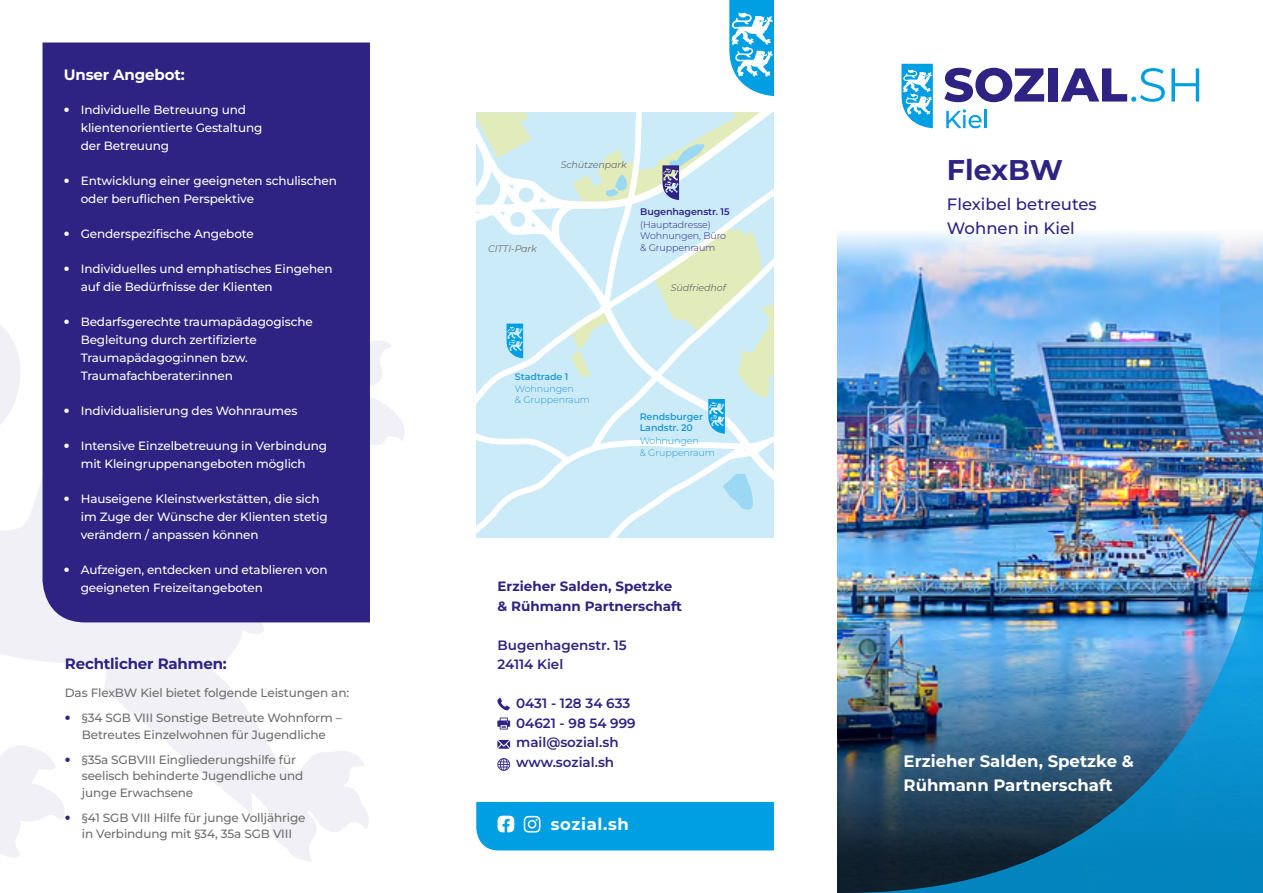
<style>
.page{position:relative;width:1263px;height:893px;background:#fff}
.page>*{position:absolute;margin:0;border:0;box-sizing:border-box;transform-origin:0 0}
.t1{font:700 28.5px "Montserrat";color:#2e2382}
.t2{font:700 16.5px/24px "Montserrat";color:#fff}
.t3{font:500 16.5px/24px "Montserrat";color:#2e2382}
.t4{font:700 16.5px "Montserrat";letter-spacing:.04em;color:#fff}
.t5{font:700 15px "Montserrat";letter-spacing:-.01em;color:#2e2382}
.t6{font:700 15px "Montserrat";letter-spacing:-.01em;color:#fff}
.t7{font:600 13.5px/19.5px "Montserrat";color:#2e2382}
.t8{font:700 13.5px/19.5px "Montserrat";color:#2e2382}
.t9{font:500 12px/18px "Montserrat";letter-spacing:-.01em;color:#fff}
.t10{font:500 12px/16.5px "Montserrat";letter-spacing:-.01em;color:#6e6e6e;text-align:center}
.t11{font:300 9.45px/11.4px "Montserrat";letter-spacing:-.01em;color:#259ad6}
.t12{font:300 9.45px/11.4px "Montserrat";letter-spacing:-.01em;color:#2e2382}
.t13{font:italic 9.45px "Montserrat";letter-spacing:-.01em;color:#6e6e6e}
.t14{font:600 9.45px/10.6px "Montserrat";letter-spacing:-.01em;color:#259ad6}
.t15{font:600 9.45px "Montserrat";letter-spacing:-.01em;color:#2e2382}
.s1{font-weight:800;font-size:15px}
.s2{font-weight:800;font-size:15px;color:#2e2382}
</style>
<div class="page">
<svg style="left:0;top:269px;width:405px;height:593px"></svg>
<img style="left:696px;top:420px;width:567px;height:473px">
<div style="left:43px;top:43px;width:327px;height:579px;background:#2e2382"></div>
<img style="left:837px;top:63px;width:426px;height:357px">
<div style="left:476px;top:802px;width:298px;height:48px;background:#009ee3"></div>
<svg style="left:944px;top:68px;width:100px;height:34px"></svg>
<div style="left:1049px;top:68px;width:9px;height:34px;background:#2e2382"></div>
<svg style="left:1061px;top:68px;width:104px;height:34px"></svg>
<svg style="left:1171px;top:68px;width:28px;height:34px"></svg>
<svg style="left:901px;top:64px;width:32px;height:64px"></svg>
<svg style="left:946px;top:109px;width:35px;height:19px"></svg>
<hr style="left:984px;top:110px;width:3px;height:18px;background:#009ee3">
<svg style="left:476px;top:112px;width:298px;height:426px;background:#d2ecf2"></svg>
<svg style="left:729px;top:0;width:45px;height:96px"></svg>
<svg style="left:497px;top:758px;width:13px;height:13px"></svg>
<svg style="left:497px;top:740px;width:13px;height:9px"></svg>
<svg style="left:497px;top:718px;width:13px;height:11px"></svg>
<svg style="left:497px;top:698px;width:13px;height:12px"></svg>
<p class="t6" style="left:64px;top:65px;width:122px">Unser Angebot:</p>
<p class="t9" style="left:81px;top:100px;width:183px;text-indent:-17px"><span class="s1">•</span> Individuelle Betreuung und klientenorientierte Gestaltung der Betreuung</p>
<p class="t9" style="left:81px;top:171px;width:258px;text-indent:-17px"><span class="s1">•</span> Entwicklung einer geeigneten schulischen oder beruflichen Perspektive</p>
<p class="t9" style="left:64px;top:224px;width:192px"><span class="s1">•</span> Genderspezifische Angebote</p>
<p class="t9" style="left:81px;top:259px;width:253px;text-indent:-17px"><span class="s1">•</span> Individuelles und emphatisches Eingehen auf die Bedürfnisse der Klienten</p>
<p class="t9" style="left:81px;top:312px;width:233px;text-indent:-17px"><span class="s1">•</span> Bedarfsgerechte traumapädagogische<br>Begleitung durch zertifizierte<br>Traumapädagog:innen bzw.<br>Traumafachberater:innen</p>
<p class="t9" style="left:64px;top:401px;width:235px"><span class="s1">•</span> Individualisierung des Wohnraumes</p>
<p class="t9" style="left:64px;top:436px;width:265px;text-align:center"><span class="s1">•</span> Intensive Einzelbetreuung in Verbindung mit Kleingruppenangeboten möglich</p>
<p class="t9" style="left:81px;top:489px;width:248px;text-indent:-17px"><span class="s1">•</span> Hauseigene Kleinstwerkstätten, die sich im Zuge der Wünsche der Klienten stetig verändern / anpassen können</p>
<p class="t9" style="left:81px;top:560px;width:248px;text-indent:-17px"><span class="s1">•</span> Aufzeigen, entdecken und etablieren von geeigneten Freizeitangeboten</p>
<p class="t5" style="left:65px;top:654px;width:164px">Rechtlicher Rahmen:</p>
<p class="t10" style="left:65px;top:684px;width:286px">Das FlexBW Kiel bietet folgende Leistungen an:</p>
<p class="t10" style="left:65px;top:709px;width:278px"><span class="s2">•</span> §34 SGB VIII Sonstige Betreute Wohnform –<br>Betreutes Einzelwohnen für Jugendliche</p>
<p class="t10" style="left:82px;top:751px;width:223px;text-align:left;text-indent:-17px"><span class="s2">•</span> §35a SGBVIII Eingliederungshilfe für seelisch behinderte Jugendliche und junge Erwachsene</p>
<p class="t10" style="left:65px;top:809px;width:242px"><span class="s2">•</span> §41 SGB VIII Hilfe für junge Volljährige in Verbindung mit §34, 35a SGB VIII</p>
<p class="t13" style="left:488px;top:243px;width:50px">CITTI-Park</p>
<p class="t13" style="left:561px;top:158px;width:67px">Schützenpark</p>
<p class="t15" style="left:640px;top:206px;width:91px">Bugenhagenstr. 15</p>
<p class="t12" style="left:640px;top:219px;width:87px">(Hauptadresse)<br>Wohnungen, Büro &amp; Gruppenraum</p>
<p class="t13" style="left:671px;top:281px;width:57px">Südfriedhof</p>
<p class="t14" style="left:515px;top:371px;width:55px">Stadtrade 1</p>
<p class="t11" style="left:515px;top:383px;width:77px">Wohnungen<br>&amp; Gruppenraum</p>
<p class="t14" style="left:640px;top:412px;width:65px">Rendsburger<br>Landstr. 20</p>
<p class="t11" style="left:640px;top:435px;width:77px">Wohnungen<br>&amp; Gruppenraum</p>
<p class="t8" style="left:497px;top:576px;width:186px">Erzieher Salden, Spetzke &amp; Rühmann Partnerschaft</p>
<p class="t7" style="left:497px;top:635px;width:131px">Bugenhagenstr. 15<br>24114 Kiel</p>
<p class="t7" style="left:516px;top:693px;width:121px">0431 - 128 34 633<br>04621 - 98 54 999 mail@sozial.sh www.sozial.sh</p>
<h2 class="t4" style="left:551px;top:813px;width:80px">sozial.sh</h2>
<h1 class="t1" style="left:947px;top:151px;width:118px">FlexBW</h1>
<h2 class="t3" style="left:947px;top:192px;width:151px">Flexibel betreutes<br>Wohnen in Kiel</h2>
<h2 class="t2" style="left:903px;top:748px;width:232px">Erzieher Salden, Spetzke &amp;<br>Rühmann Partnerschaft</h2>
</div>
